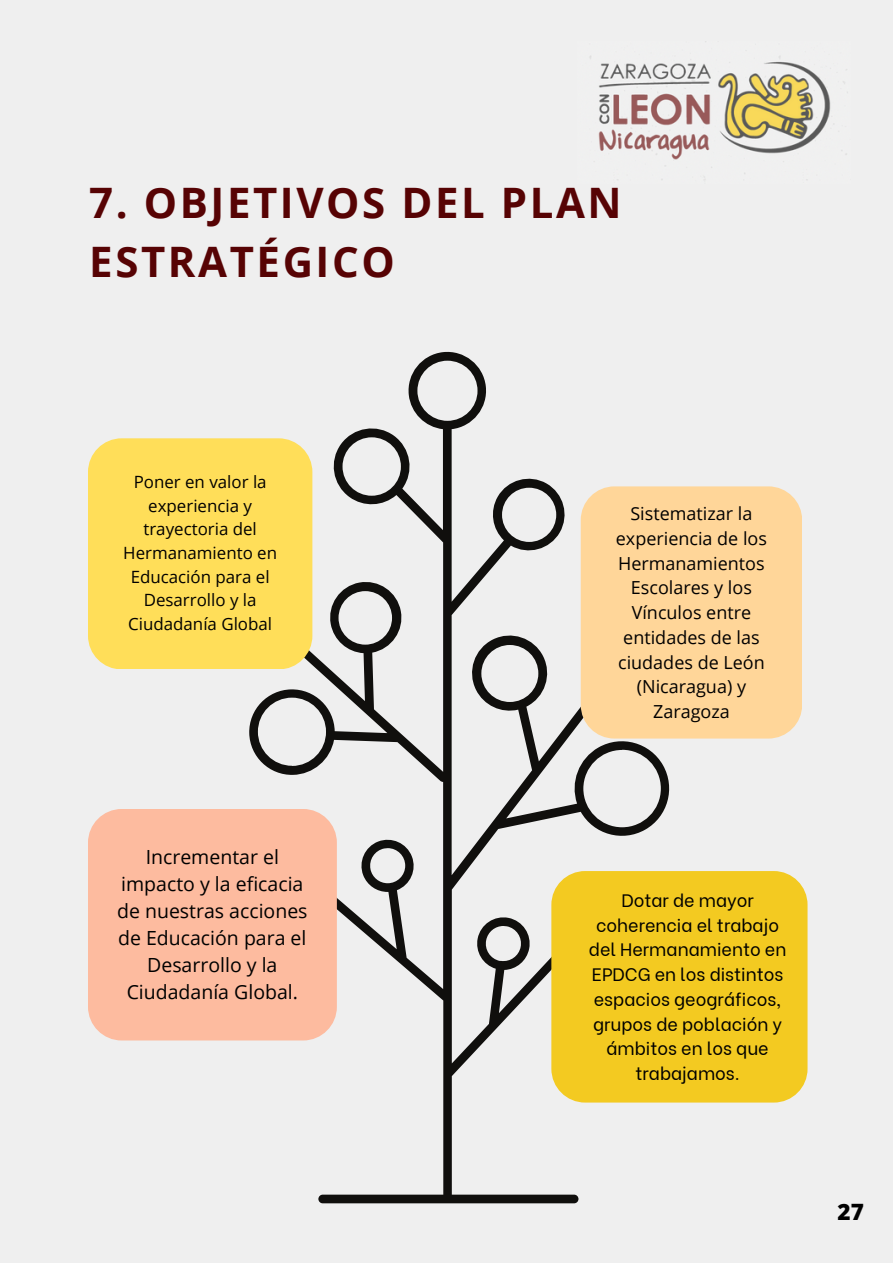
<style>
.page{position:relative;width:893px;height:1264px;background:#fff}
.page>*{position:absolute;margin:0;border:0;box-sizing:border-box;transform-origin:0 0}
.t1{font:700 42px/58.5px "Open Sans";letter-spacing:.06em;color:#570304}
.t2{font:800 22.5px "Open Sans";color:#000}
.t3{font:19.5px/27px "Open Sans";color:#000;text-align:center}
.t4{font:18px/24.8px "Be Vietnam";color:#000;text-align:center}
.t5{font:18px/24.8px "Open Sans";color:#000;text-align:center}
.t6{font:16.95px/23.5px "Open Sans";color:#000;text-align:center}
</style>
<div class="page">
<div style="left:0;top:0;width:892px;height:1262px;background:#efefef"></div>
<svg style="left:218px;top:351px;width:457px;height:852px"></svg>
<div style="left:88px;top:438px;width:224px;height:231px;background:#ffde59;border-radius:34px"></div>
<div style="left:580px;top:486px;width:222px;height:252px;background:#ffd699;border-radius:34px"></div>
<div style="left:88px;top:809px;width:248px;height:231px;background:#fdbb9f;border-radius:34px"></div>
<div style="left:551px;top:871px;width:256px;height:231px;background:#f3ca21;border-radius:34px"></div>
<img style="left:590px;top:56px;width:258px;height:124px">
<p class="t1" style="left:89px;top:172px;width:534px">7. OBJETIVOS DEL PLAN<br>ESTRATÉGICO</p>
<p class="t6" style="left:123px;top:470px;width:155px">Poner en valor la experiencia y trayectoria del<br>Hermanamiento en<br>Educación para el<br>Desarrollo y la<br>Ciudadanía Global</p>
<p class="t3" style="left:117px;top:843px;width:192px">Incrementar el impacto y la eficacia de nuestras acciones de Educación para el<br>Desarrollo y la<br>Ciudadanía Global.</p>
<p class="t5" style="left:615px;top:501px;width:153px">Sistematizar la experiencia de los<br>Hermanamientos<br>Escolares y los<br>Vínculos entre entidades de las ciudades de León (Nicaragua) y<br>Zaragoza</p>
<p class="t4" style="left:589px;top:886px;width:199px">Dotar de mayor coherencia el trabajo del Hermanamiento en<br>EPDCG en los distintos espacios geográficos, grupos de población y ámbitos en los que trabajamos.</p>
<p class="t2" style="left:837px;top:1195px;width:28px">27</p>
</div>
